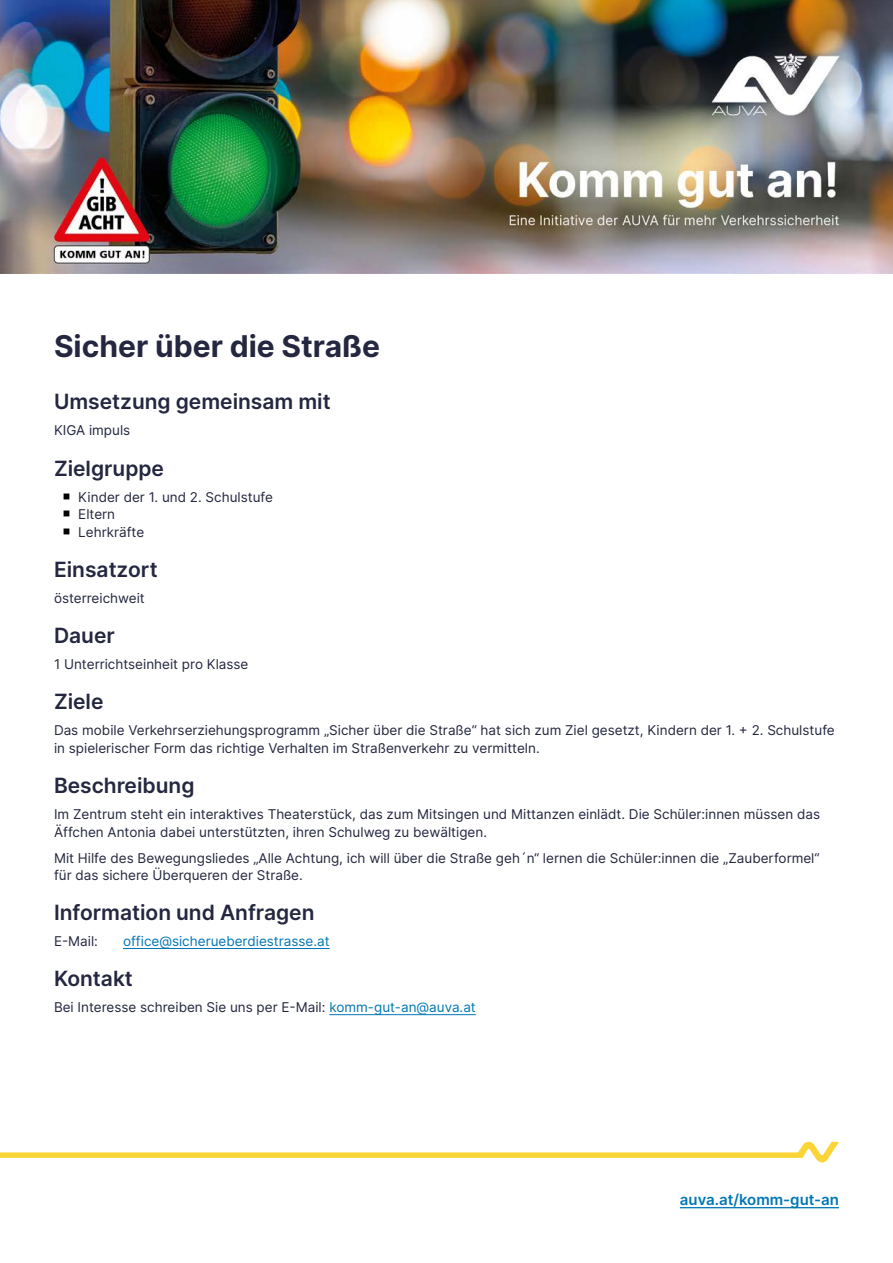
<style>
.page{position:relative;width:893px;height:1263px;background:#fff}
.page>*{position:absolute;margin:0;border:0;box-sizing:border-box;transform-origin:0 0}
.H1_Headline_20pt{font:700 30px "Inter";color:#24273f}
.H2_Headline_14pt{font:600 21px "Inter";color:#24273f}
.URL{font:600 15px "Inter";color:#0077b5}
.Copy{font:13.5px/17.5px "Inter";color:#24273f}
.Copy-2{font:13.5px "Inter";color:#0077b5}
.s1{color:#0077b5}
</style>
<div class="page">
<hr style="left:680px;top:1207px;width:159px;height:1px;background:#0077b5">
<img style="left:0;top:0;width:893px;height:273px">
<hr style="left:123px;top:948px;width:207px;height:1px;background:#0077b5">
<hr style="left:329px;top:1014px;width:147px;height:1px;background:#0077b5">
<svg style="left:0;top:1142px;width:839px;height:21px"></svg>
<h1 class="H1_Headline_20pt" style="left:54px;top:323px;width:327px">Sicher über die Straße</h1>
<h2 class="H2_Headline_14pt" style="left:54px;top:386px;width:278px">Umsetzung gemeinsam mit</h2>
<p class="Copy" style="left:54px;top:421px;width:78px">KIGA impuls</p>
<h2 class="H2_Headline_14pt" style="left:54px;top:452px;width:112px">Zielgruppe</h2>
<p class="Copy" style="left:78px;top:488px;width:196px">Kinder der 1. und 2. Schulstufe</p>
<p class="Copy" style="left:78px;top:505px;width:38px">Eltern</p>
<p class="Copy" style="left:78px;top:523px;width:67px">Lehrkräfte</p>
<h2 class="H2_Headline_14pt" style="left:54px;top:554px;width:105px">Einsatzort</h2>
<p class="Copy" style="left:54px;top:589px;width:92px">österreichweit</p>
<h2 class="H2_Headline_14pt" style="left:54px;top:620px;width:62px">Dauer</h2>
<p class="Copy" style="left:54px;top:655px;width:196px">1 Unterrichtseinheit pro Klasse</p>
<h2 class="H2_Headline_14pt" style="left:54px;top:686px;width:51px">Ziele</h2>
<p class="Copy" style="left:54px;top:721px;width:782px">Das mobile Verkehrserziehungsprogramm „Sicher über die Straße“ hat sich zum Ziel gesetzt, Kindern der 1. + 2. Schulstufe in spielerischer Form das richtige Verhalten im Straßenverkehr zu vermitteln.</p>
<h2 class="H2_Headline_14pt" style="left:54px;top:770px;width:142px">Beschreibung</h2>
<p class="Copy" style="left:54px;top:805px;width:768px">Im Zentrum steht ein interaktives Theaterstück, das zum Mitsingen und Mittanzen einlädt. Die Schüler:innen müssen das<br>Äffchen Antonia dabei unterstützten, ihren Schulweg zu bewältigen.</p>
<p class="Copy" style="left:54px;top:848px;width:767px">Mit Hilfe des Bewegungsliedes „Alle Achtung, ich will über die Straße geh´n“ lernen die Schüler:innen die „Zauberformel“ für das sichere Überqueren der Straße.</p>
<h2 class="H2_Headline_14pt" style="left:54px;top:897px;width:262px">Information und Anfragen</h2>
<p class="Copy" style="left:54px;top:932px;width:46px">E-Mail:</p>
<p class="Copy-2" style="left:123px;top:931px;width:208px">office@sicherueberdiestrasse.at</p>
<h2 class="H2_Headline_14pt" style="left:54px;top:963px;width:80px">Kontakt</h2>
<p class="Copy" style="left:54px;top:998px;width:423px">Bei Interesse schreiben Sie uns per E-Mail: <span class="s1">komm-gut-an@auva.at</span></p>
<p class="URL" style="left:680px;top:1189px;width:161px">auva.at/komm-gut-an</p>
</div>
